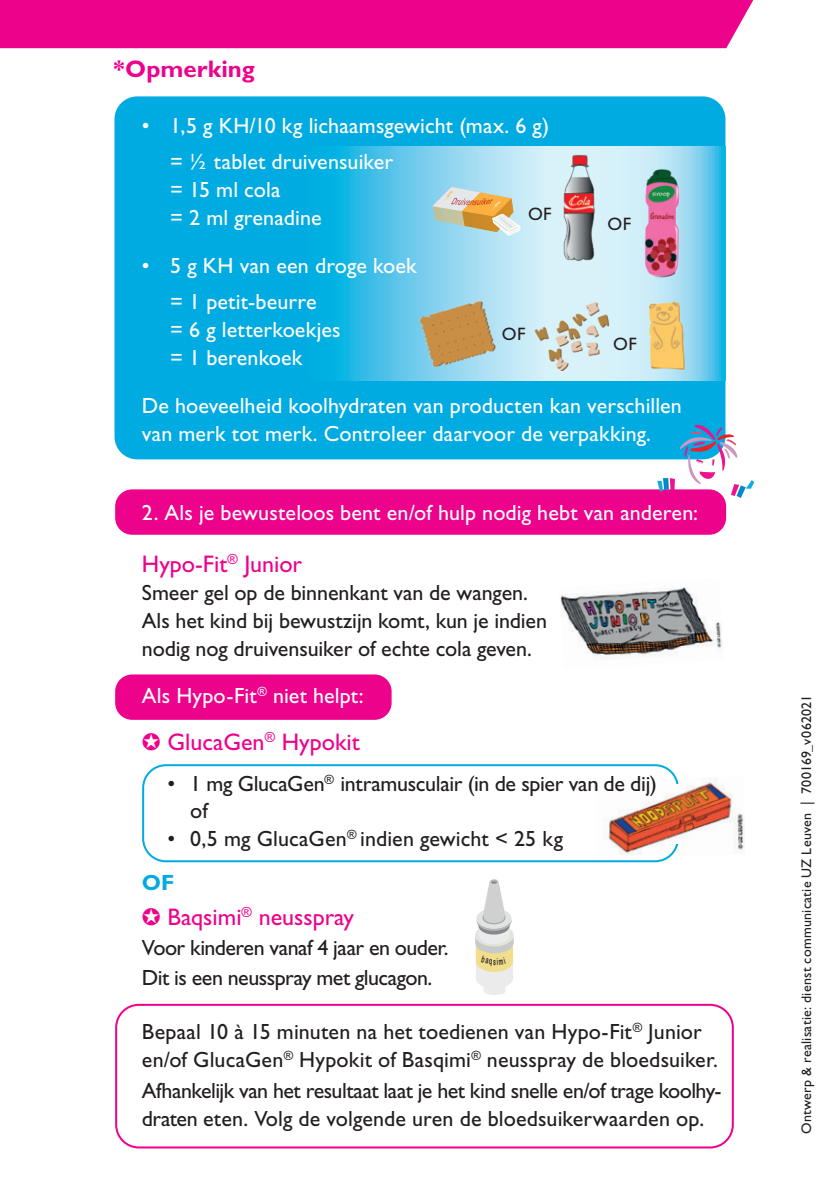
<style>
.page{position:relative;width:840px;height:1191px;background:#fff}
.page>*{position:absolute;margin:0;border:0;box-sizing:border-box;transform-origin:0 0}
.t1{font:24px "Gill Sans Std";color:#ed028c}
.t2{font:700 24px "Gill Sans Std";letter-spacing:.005em;color:#ed028c}
.t3{font:22px/28px "Gill Sans Std";letter-spacing:-.005em;color:#231f20}
.t4{font:22px/28px "Gill Sans Std";letter-spacing:.005em;color:#fff}
.t5{font:22px/30px "Gill Sans Std";letter-spacing:-.025em;color:#231f20}
.t6{font:18px "Gill Sans Std";letter-spacing:.02em;color:#231f20}
.t7{font:14px "Gill Sans Std";letter-spacing:.02em;color:#231f20}
.s1{font-weight:700;color:#00abe1}
</style>
<div class="page">
<div style="left:114px;top:96px;width:611px;height:363px;background:#00abe1;border-radius:23px"></div>
<svg style="left:341px;top:146px;width:380px;height:234px;background:#88d5ef"></svg>
<div style="left:142px;top:764px;width:536px;height:98px;border:2px solid #00abe1;border-radius:23px"></div>
<div style="left:115px;top:1003px;width:618px;height:145px;border:2px solid #ed028c;border-radius:23px"></div>
<div style="left:0;top:0;width:754px;height:48px;background:#ed028c"></div>
<div style="left:115px;top:489px;width:610px;height:46px;background:#ed028c;border-radius:17px"></div>
<div style="left:115px;top:674px;width:276px;height:46px;background:#ed028c;border-radius:17px"></div>
<svg style="left:656px;top:424px;width:97px;height:74px"></svg>
<img style="left:560px;top:587px;width:163px;height:70px">
<svg style="left:432px;top:187px;width:88px;height:48px;background:#cac6aa"></svg>
<img style="left:542px;top:146px;width:68px;height:123px">
<img style="left:533px;top:300px;width:76px;height:71px">
<img style="left:632px;top:160px;width:55px;height:120px">
<img style="left:641px;top:297px;width:48px;height:75px">
<img style="left:412px;top:293px;width:91px;height:80px">
<img style="left:605px;top:777px;width:139px;height:80px">
<svg style="left:475px;top:879px;width:39px;height:116px"></svg>
<p class="t2" style="left:113px;top:55px;width:143px">*Opmerking</p>
<p class="t4" style="left:170px;top:108px;width:380px;line-height:36px;text-indent:-28px">• 1,5 g KH/10 kg lichaamsgewicht (max. 6 g) = ½ tablet druivensuiker</p>
<p class="t4" style="left:170px;top:176px;width:153px">= 15 ml cola<br>= 2 ml grenadine</p>
<p class="t4" style="left:170px;top:248px;width:248px;line-height:36px;text-indent:-28px">• 5 g KH van een droge koek = 1 petit-beurre</p>
<p class="t4" style="left:170px;top:316px;width:172px">= 6 g letterkoekjes = 1 berenkoek</p>
<p class="t4" style="left:142px;top:392px;width:541px">De hoeveelheid koolhydraten van producten kan verschillen van merk tot merk. Controleer daarvoor de verpakking.</p>
<p class="t6" style="left:527px;top:204px;width:25px">OF</p>
<p class="t6" style="left:607px;top:213px;width:25px">OF</p>
<p class="t6" style="left:501px;top:323px;width:25px">OF</p>
<p class="t6" style="left:613px;top:333px;width:25px">OF</p>
<p class="t4" style="left:142px;top:498px;width:557px">2. Als je bewusteloos bent en/of hulp nodig hebt van anderen:</p>
<p class="t1" style="left:142px;top:550px;width:162px">Hypo-Fit<sup>®</sup> Junior</p>
<p class="t3" style="left:142px;top:579px;width:406px">Smeer gel op de binnenkant van de wangen.<br>Als het kind bij bewustzijn komt, kun je indien nodig nog druivensuiker of echte cola geven.</p>
<p class="t4" style="left:142px;top:682px;width:223px">Als Hypo-Fit<sup>®</sup> niet helpt:</p>
<p class="t1" style="left:142px;top:728px;width:219px">✪ GlucaGen<sup>®</sup> Hypokit</p>
<p class="t3" style="left:190px;top:769px;width:468px;text-indent:-23px">• 1 mg GlucaGen<sup>®</sup> intramusculair (in de spier van de dij) of</p>
<p class="t3" style="left:142px;top:816px;width:422px;line-height:44px;text-indent:26px">• 0,5 mg GlucaGen<sup>®</sup> indien gewicht &lt; 25 kg<br><span class="s1">OF</span></p>
<p class="t1" style="left:142px;top:902px;width:213px">✪ Baqsimi<sup>®</sup> neusspray</p>
<p class="t5" style="left:142px;top:932px;width:308px">Voor kinderen vanaf 4 jaar en ouder.<br>Dit is een neusspray met glucagon.</p>
<p class="t3" style="left:142px;top:1018px;width:577px">Bepaal 10 à 15 minuten na het toedienen van Hypo-Fit<sup>®</sup> Junior en/of GlucaGen<sup>®</sup> Hypokit of Basqimi<sup>®</sup> neusspray de bloedsuiker.</p>
<p class="t3" style="left:142px;top:1077px;width:577px">Afhankelijk van het resultaat laat je het kind snelle en/of trage koolhy-- draten eten. Volg de volgende uren de bloedsuikerwaarden op.</p>
<p class="t7" style="left:798px;top:1134px;width:440px;rotate:-90deg">Ontwerp &amp; realisatie: dienst communicatie UZ Leuven | 700169_v062021</p>
</div>
